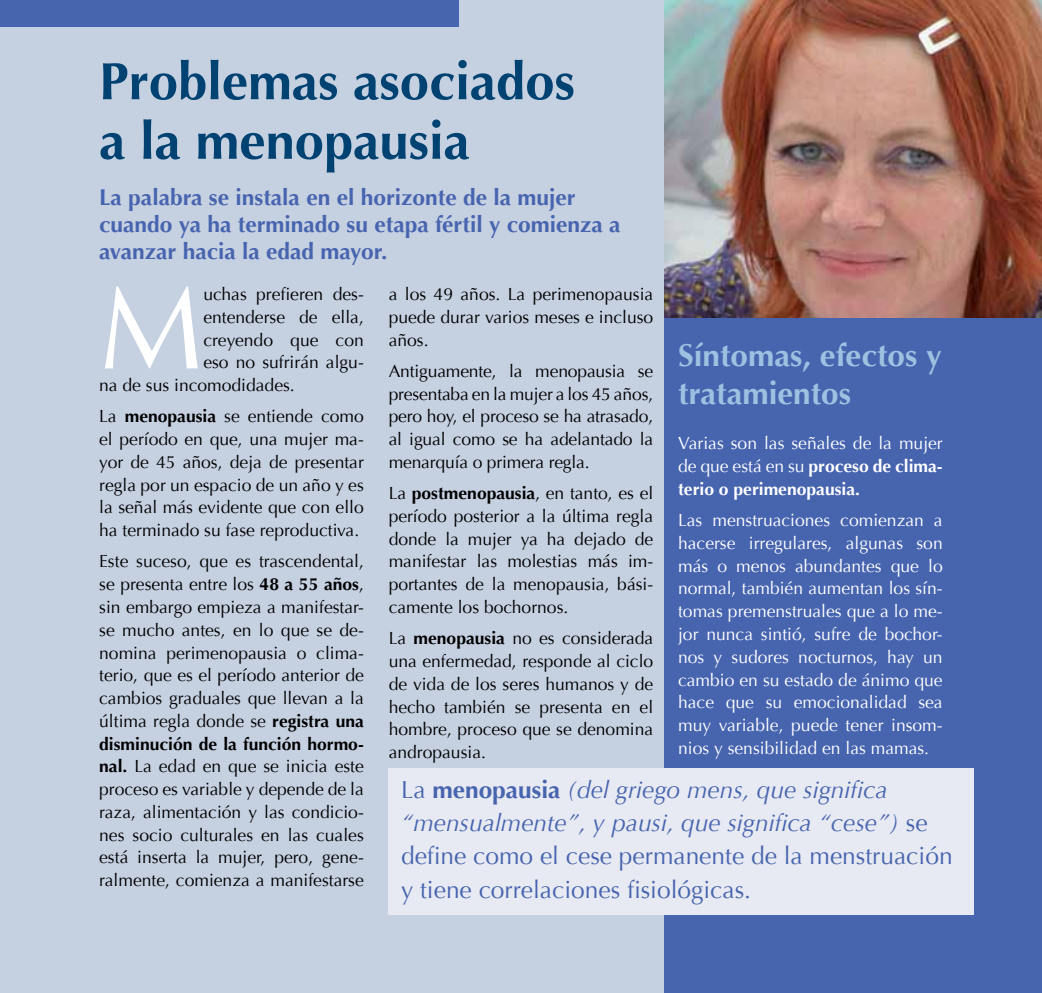
<style>
.page{position:relative;width:1042px;height:993px;background:#fff}
.page>*{position:absolute;margin:0;border:0;box-sizing:border-box;transform-origin:0 0}
.t1{font:117.08px "Optima";color:#fff}
.t2{font:700 52.5px/59.5px "Optima";color:#004272}
.t3{font:700 31.5px/37.8px "Optima";color:#9cc2e1}
.t4{font:24.5px/33.2px "Optima";color:#4764af}
.t5{font:700 22.75px/27.3px "Optima";color:#4764af}
.t6{font:17.5px/22.8px "Optima";color:#000;text-align:justify}
.t7{font:17.5px/22.8px "Optima";color:#fff;text-align:justify}
.s1{font-weight:700}
.s2{font-style:italic}
</style>
<div class="page">
<div style="left:0;top:0;width:1042px;height:992px;background:#c5d0e1"></div>
<div style="left:665px;top:0;width:377px;height:992px;background:#4764af"></div>
<div style="left:389px;top:768px;width:585px;height:146px;background:#e7eaf2"></div>
<div style="left:0;top:0;width:458px;height:26px;background:#4764af"></div>
<img style="left:665px;top:0;width:377px;height:317px">
<h2 class="t2" style="left:99px;top:52px;width:477px">Problemas asociados a la menopausia</h2>
<h3 class="t5" style="left:99px;top:183px;width:523px">La palabra se instala en el horizonte de la mujer cuando ya ha terminado su etapa fértil y comienza a avanzar hacia la edad mayor.</h3>
<h1 class="t1" style="left:99px;top:260px;width:106px">M</h1>
<p class="t6" style="left:203px;top:283px;width:162px">uchas prefieren des-</p>
<p class="t6" style="left:203px;top:306px;width:162px">entenderse de ella,</p>
<p class="t6" style="left:203px;top:328px;width:162px">creyendo que con</p>
<p class="t6" style="left:203px;top:351px;width:162px">eso no sufrirán algu-</p>
<p class="t6" style="left:99px;top:374px;width:197px">na de sus incomodidades.</p>
<p class="t6" style="left:99px;top:405px;width:266px">La <span class="s1">menopausia</span> se entiende como el período en que, una mujer ma&shy;yor de 45 años, deja de presentar regla por un espacio de un año y es la señal más evidente que con ello ha terminado su fase reproductiva.</p>
<p class="t6" style="left:99px;top:550px;width:266px">Este suceso, que es trascendental, se presenta entre los <span class="s1">48 a 55 años</span>, sin embargo empieza a manifestar&shy;se mucho antes, en lo que se de&shy;nomina perimenopausia o clima&shy;terio, que es el período anterior de cambios graduales que llevan a la última regla donde se <span class="s1">registra una disminución de la función hormo&shy;nal.</span> La edad en que se inicia este proceso es variable y depende de la raza, alimentación y las condicio&shy;nes socio culturales en las cuales está inserta la mujer, pero, gene&shy;ralmente, comienza a manifestarse</p>
<p class="t6" style="left:389px;top:283px;width:266px">a los 49 años. La perimenopausia puede durar varios meses e incluso años.</p>
<p class="t6" style="left:389px;top:359px;width:266px">Antiguamente, la menopausia se presentaba en la mujer a los 45 años, pero hoy, el proceso se ha atrasado, al igual como se ha adelantado la menarquía o primera regla.</p>
<p class="t6" style="left:389px;top:482px;width:266px">La <span class="s1">postmenopausia</span>, en tanto, es el período posterior a la última regla donde la mujer ya ha dejado de manifestar las molestias más im&shy;portantes de la menopausia, bási&shy;camente los bochornos.</p>
<p class="t6" style="left:389px;top:627px;width:266px">La <span class="s1">menopausia</span> no es considerada una enfermedad, responde al ciclo de vida de los seres humanos y de hecho también se presenta en el hombre, proceso que se denomina andropausia.</p>
<h3 class="t3" style="left:678px;top:337px;width:265px">Síntomas, efectos y tratamientos</h3>
<p class="t7" style="left:678px;top:432px;width:266px">Varias son las señales de la mujer de que está en su <span class="s1">proceso de clima&shy;terio o perimenopausia.</span></p>
<p class="t7" style="left:678px;top:509px;width:266px">Las menstruaciones comienzan a hacerse irregulares, algunas son más o menos abundantes que lo normal, también aumentan los sín&shy;tomas premenstruales que a lo me&shy;jor nunca sintió, sufre de bochor&shy;nos y sudores nocturnos, hay un cambio en su estado de ánimo que hace que su emocionalidad sea muy variable, puede tener insom&shy;nios y sensibilidad en las mamas.</p>
<h3 class="t4" style="left:401px;top:773px;width:553px">La <span class="s1">menopausia</span> <span class="s2">(del griego mens, que significa “mensualmente”, y pausi, que significa “cese”)</span> se define como el cese permanente de la menstruación y tiene correlaciones fisiológicas.</h3>
</div>
